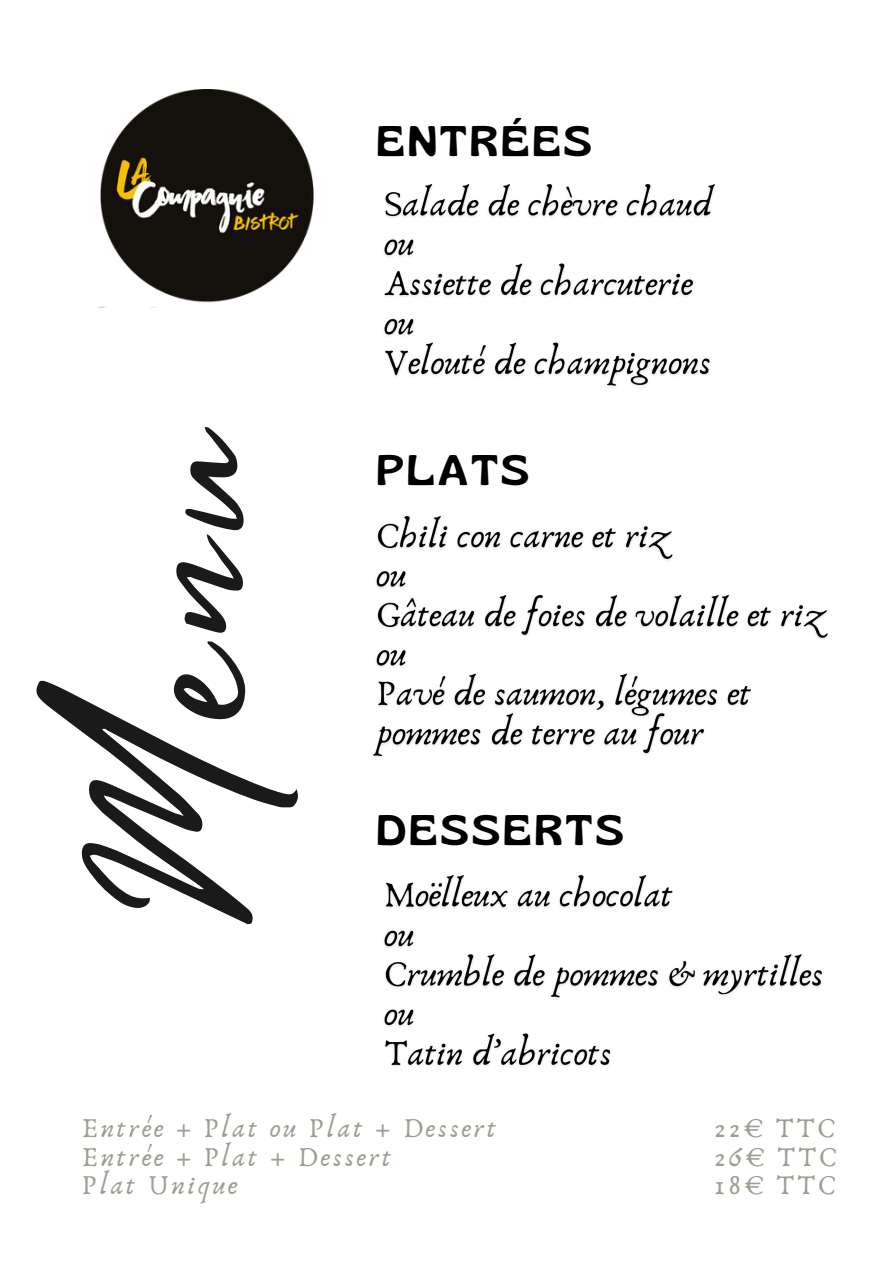
<style>
.page{position:relative;width:894px;height:1264px;background:#fff}
.page>*{position:absolute;margin:0;border:0;box-sizing:border-box;transform-origin:0 0}
.t1{font:216.6px "Mistrully";color:#000}
.t2{font:42.6px "Gliker";letter-spacing:.08em;color:#000}
.t3{font:28.35px/28.2px "Anaktoria";letter-spacing:.1em;color:#9c9e92;text-align:justify}
</style>
<div class="page">
<img style="left:98px;top:89px;width:216px;height:219px">
<img style="left:384px;top:184px;width:331px;height:203px">
<img style="left:373px;top:516px;width:455px;height:242px">
<img style="left:384px;top:875px;width:438px;height:192px">
<h1 class="t2" style="left:377px;top:115px;width:216px">ENTRÉES</h1>
<h1 class="t1" style="left:5px;top:916px;width:499px;rotate:-90deg">Menu</h1>
<h2 class="t2" style="left:377px;top:444px;width:154px">PLATS</h2>
<h2 class="t2" style="left:377px;top:803px;width:248px">DESSERTS</h2>
<h2 class="t3" style="left:82px;top:1114px;width:416px">Entrée + Plat ou Plat + Dessert</h2>
<p class="t3" style="left:82px;top:1143px;width:311px">Entrée + Plat + Dessert</p>
<p class="t3" style="left:82px;top:1171px;width:157px">Plat Unique</p>
<p class="t3" style="left:714px;top:1114px;width:124px">22€ TTC 26€ TTC 18€ TTC</p>
</div>
